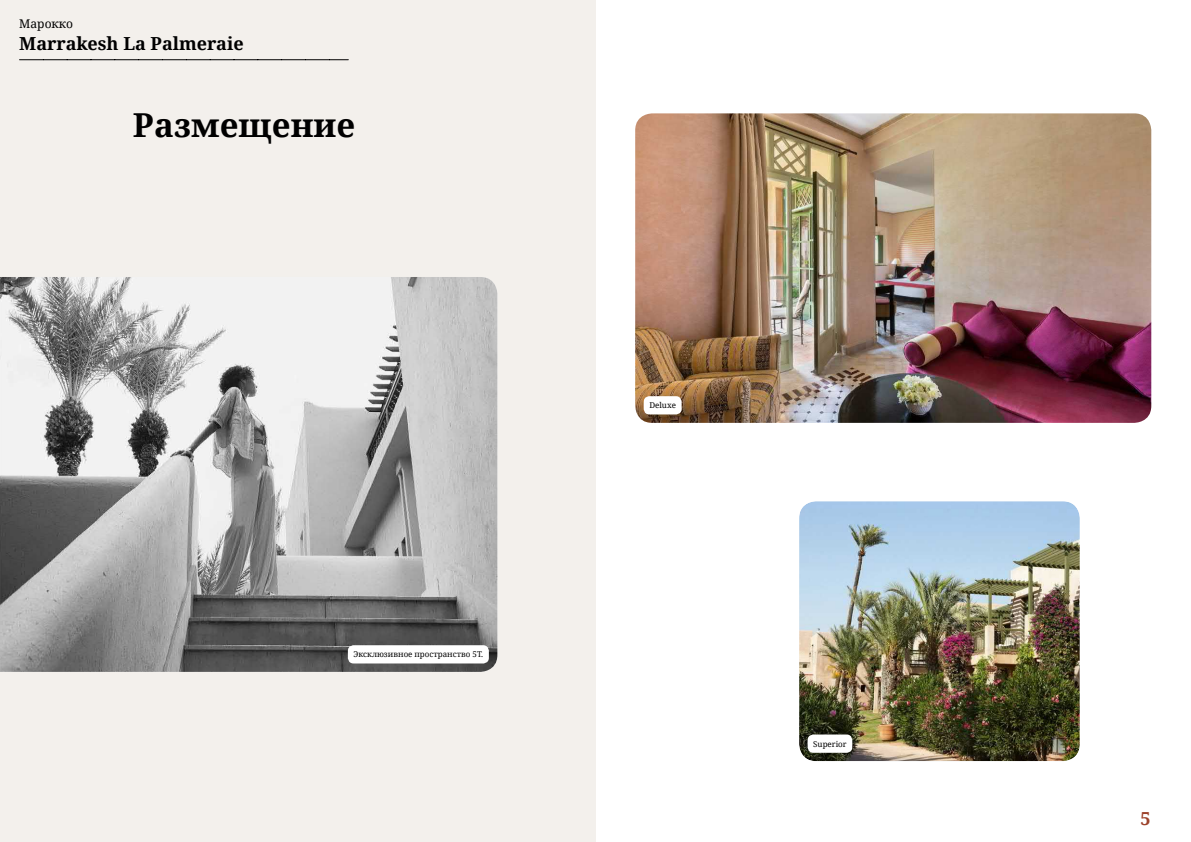
<style>
.page{position:relative;width:1191px;height:842px;background:#fff}
.page>*{position:absolute;margin:0;border:0;box-sizing:border-box;transform-origin:0 0}
.t1{font:700 33px "Noto Serif";color:#000}
.t2{font:700 18px "Noto Serif";color:#000}
.t3{font:700 18px "Noto Serif";color:#9d432c}
.t4{font:12px "Noto Serif";color:#000}
.t5{font:8px "Noto Serif";color:#000}
</style>
<div class="page">
<div style="left:0;top:0;width:595px;height:842px;background:#f3f0ec"></div>
<img style="left:635px;top:113px;width:516px;height:310px">
<img style="left:800px;top:502px;width:278px;height:258px">
<div style="left:791px;top:493px;width:296px;height:276px;border:8px solid #fff;border-radius:21px"></div>
<div style="left:643px;top:396px;width:38px;height:18px;background:#fff;border-radius:6px"></div>
<div style="left:807px;top:734px;width:45px;height:19px;background:#fff;border-radius:6px"></div>
<img style="left:0;top:277px;width:497px;height:395px">
<div style="left:348px;top:645px;width:141px;height:18px;background:#fff;border-radius:6px"></div>
<svg style="left:20px;top:59px;width:328px;height:1px"></svg>
<h3 class="t4" style="left:19px;top:16px;width:55px">Марокко</h3>
<h2 class="t2" style="left:19px;top:31px;width:226px">Marrakesh La Palmeraie</h2>
<h1 class="t1" style="left:133px;top:102px;width:224px">Размещение</h1>
<p class="t5" style="left:353px;top:649px;width:131px">Эксклюзивное пространство 5Т.</p>
<p class="t5" style="left:649px;top:400px;width:28px">Deluxe</p>
<p class="t5" style="left:813px;top:738px;width:35px">Superior</p>
<h2 class="t3" style="left:1140px;top:806px;width:12px">5</h2>
</div>
